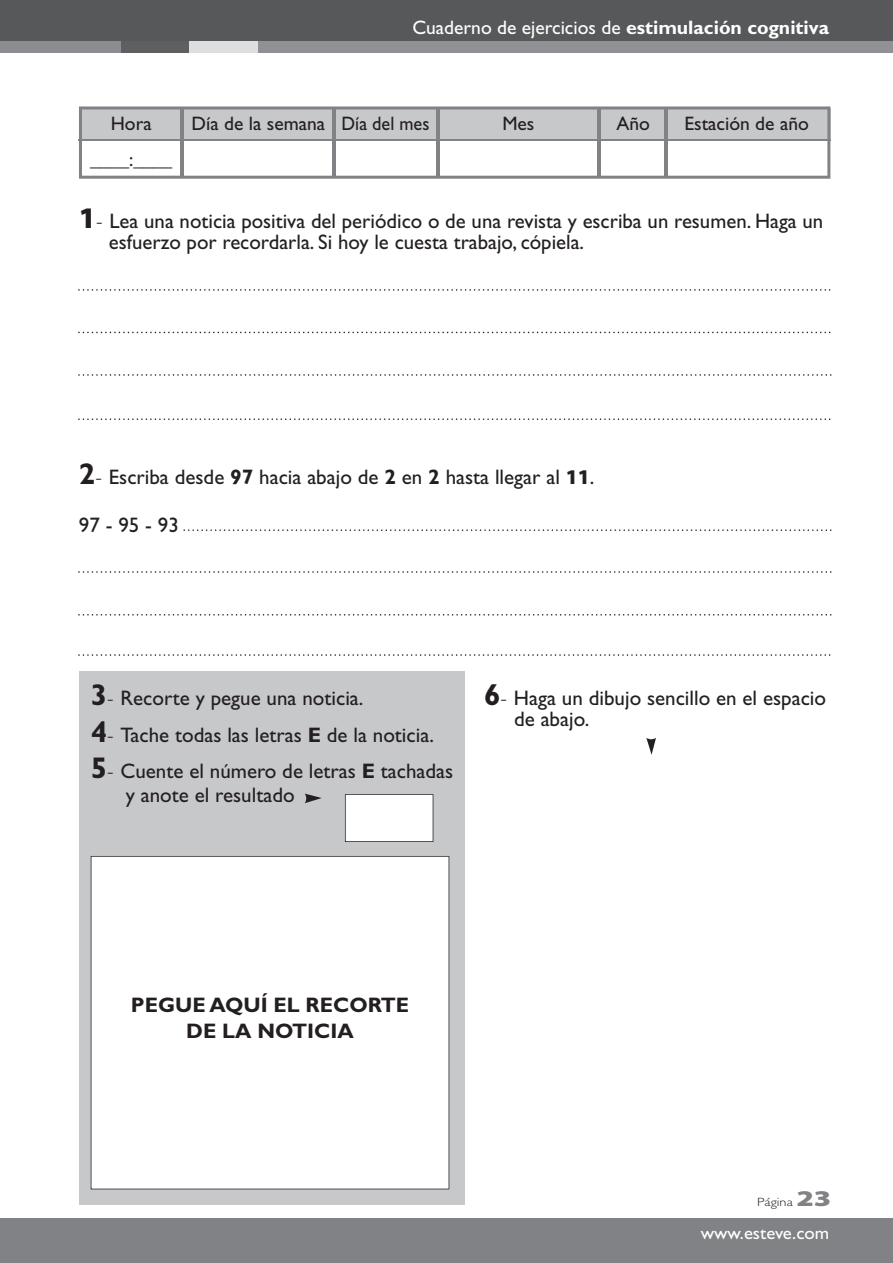
<style>
.page{position:relative;width:893px;height:1263px;background:#fff}
.page>*{position:absolute;margin:0;border:0;box-sizing:border-box;transform-origin:0 0}
.t1{font:21px/36.8px "Gill Sans";color:#231f20}
.t2{font:700 21px/25.5px "Gill Sans";color:#231f20;text-align:center}
.t3{font:19.5px "Gill Sans";color:#231f20}
.t4{font:19.5px "Gill Sans";color:#fff}
.t5{font:18px "Gill Sans";color:#fff;scale:1.04 1}
.t6{font:300 12px "Gill Sans";color:#231f20;scale:1.2 1}
.s1{font-weight:700}
.s2{font-family:"Myriad Pro";font-weight:900;font-size:30px}
.s3{font-weight:300}
.s4{font-weight:700;font-size:30px}
.s5{font-family:"Myriad Pro";font-weight:900}
.s6{font-family:"Myriad Pro";font-weight:900;font-size:22.5px;color:#808285}
</style>
<div class="page">
<div style="left:0;top:1218px;width:893px;height:45px;background:#808285"></div>
<div style="left:0;top:0;width:893px;height:44px;background:#57585a"></div>
<div style="left:0;top:41px;width:122px;height:12px;background:#8b8d90"></div>
<div style="left:122px;top:41px;width:68px;height:12px;background:#5f5f62"></div>
<div style="left:190px;top:41px;width:68px;height:12px;background:#dddee0"></div>
<div style="left:258px;top:41px;width:635px;height:12px;background:#8f9194"></div>
<div style="left:79px;top:671px;width:385px;height:534px;background:#c7c8ca"></div>
<svg style="left:79px;top:106px;width:751px;height:73px"></svg>
<hr style="left:333px;top:107px;width:3px;height:71px;background:#808285">
<hr style="left:180px;top:107px;width:3px;height:71px;background:#808285">
<hr style="left:436px;top:107px;width:3px;height:71px;background:#808285">
<hr style="left:598px;top:107px;width:3px;height:71px;background:#808285">
<hr style="left:665px;top:107px;width:3px;height:71px;background:#808285">
<hr style="left:78px;top:139px;width:752px;height:1px;background:#808285">
<svg style="left:305px;top:793px;width:17px;height:10px"></svg>
<svg style="left:646px;top:738px;width:10px;height:17px"></svg>
<div style="left:345px;top:794px;width:88px;height:48px;background:#fff"></div>
<div style="left:91px;top:856px;width:358px;height:333px;background:#fff"></div>
<svg style="left:78px;top:654px;width:752px;height:2px"></svg>
<svg style="left:78px;top:614px;width:753px;height:1px"></svg>
<svg style="left:78px;top:571px;width:753px;height:2px"></svg>
<svg style="left:183px;top:529px;width:648px;height:2px"></svg>
<svg style="left:78px;top:418px;width:752px;height:2px"></svg>
<svg style="left:78px;top:374px;width:753px;height:2px"></svg>
<svg style="left:78px;top:332px;width:752px;height:1px"></svg>
<svg style="left:78px;top:289px;width:752px;height:2px"></svg>
<p class="t4" style="left:412px;top:17px;width:418px">Cuaderno de ejercicios de <span class="s1">estimulación cognitiva</span></p>
<p class="t3" style="left:111px;top:112px;width:43px">Hora</p>
<p class="t3" style="left:192px;top:112px;width:239px">Día de la semana Día del mes</p>
<p class="t3" style="left:502px;top:112px;width:34px">Mes</p>
<p class="t3" style="left:616px;top:112px;width:35px">Año</p>
<p class="t3" style="left:684px;top:112px;width:126px">Estación de año</p>
<p class="t3" style="left:90px;top:148px;width:84px">____:____</p>
<p class="t1" style="left:109px;top:210px;width:716px;line-height:21px;text-indent:-30px"><span class="s2">1</span><span class="s3">-</span> Lea una noticia positiva del periódico o de una revista y escriba un resumen. Haga un esfuerzo por recordarla. Si hoy le cuesta trabajo, cópiela.</p>
<p class="t1" style="left:79px;top:458px;width:517px"><span class="s4">2</span><span class="s3">-</span> Escriba desde <span class="s1">97</span> hacia abajo de <span class="s1">2</span> en <span class="s1">2</span> hasta llegar al <span class="s5">11</span>.</p>
<p class="t1" style="left:79px;top:507px;width:101px">97 - 95 - 93</p>
<p class="t1" style="left:91px;top:679px;width:364px"><span class="s4">3</span><span class="s3">-</span> Recorte y pegue una noticia.<br><span class="s4">4</span><span class="s3">-</span> Tache todas las letras <span class="s1">E</span> de la noticia.<br><span class="s4">5</span><span class="s3">-</span> Cuente el número de letras <span class="s1">E</span> tachadas</p>
<p class="t1" style="left:126px;top:777px;width:170px">y anote el resultado</p>
<p class="t1" style="left:514px;top:687px;width:313px;line-height:21px;text-indent:-30px"><span class="s4">6</span><span class="s3">-</span> Haga un dibujo sencillo en el espacio de abajo.</p>
<p class="t2" style="left:131px;top:992px;width:280px">PEGUE AQUÍ EL RECORTE<br>DE LA NOTICIA</p>
<p class="t6" style="left:757px;top:1195px;width:63px">Página <span class="s6">23</span></p>
<p class="t5" style="left:701px;top:1222px;width:125px">www.esteve.com</p>
</div>
